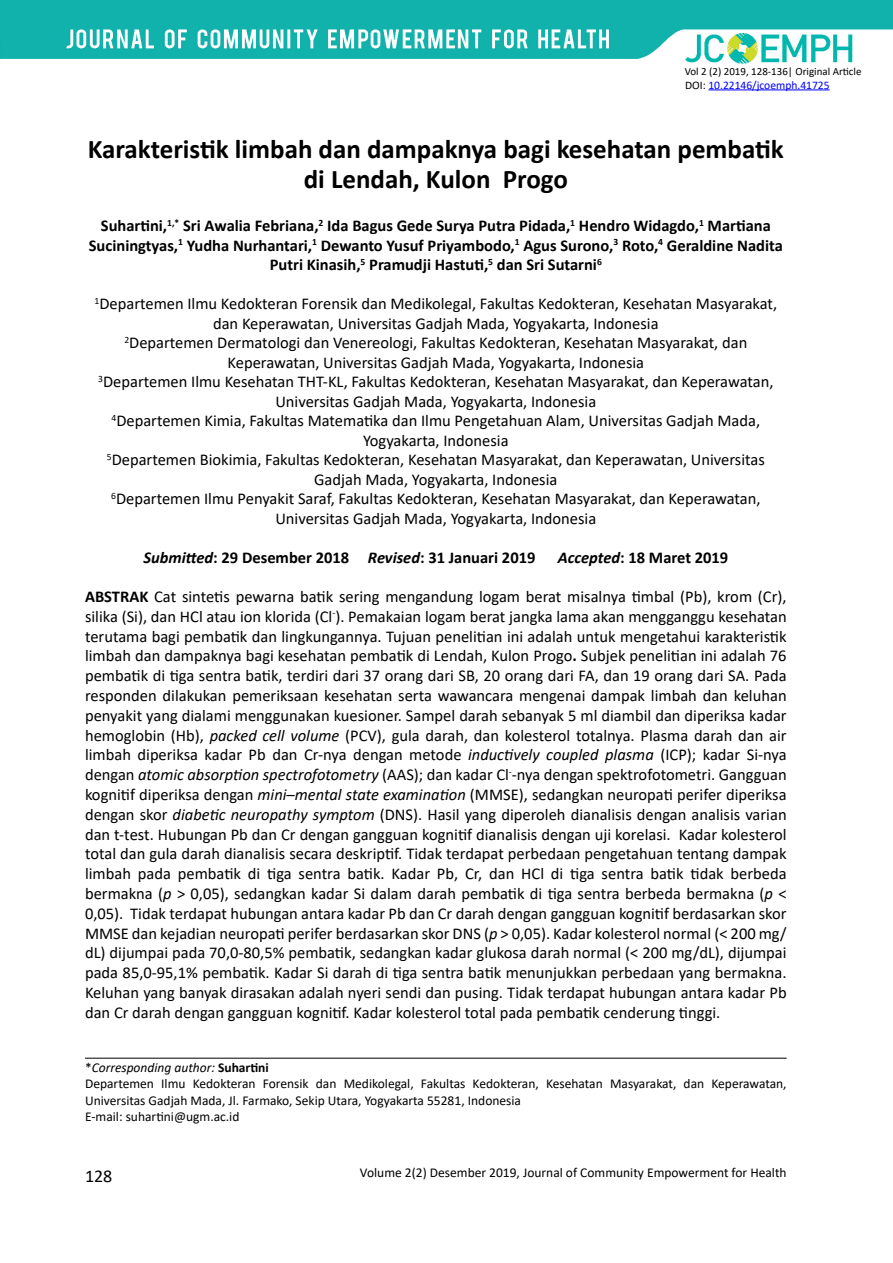
<style>
.page{position:relative;width:893px;height:1263px;background:#fff}
.page>*{position:absolute;margin:0;border:0;box-sizing:border-box;transform-origin:0 0}
.t1{font:700 27px/29.7px "Calibri";color:#000;text-align:center}
.t2{font:18px "Calibri";color:#000}
.t3{font:16.5px/19.8px "Calibri";color:#000;text-align:center}
.t4{font:700 16.5px/19.5px "Calibri";color:#000;text-align:center}
.t5{font:13.5px/16.2px "Calibri";color:#000}
.t6{font:11.55px "Calibri";color:#00f}
.t7{font:10.95px "Calibri";color:#000}
.s1{color:#000}
.s2{font-style:italic}
.s3{font-weight:700}
</style>
<div class="page">
<hr style="left:85px;top:1058px;width:702px;height:1px;background:#000">
<img style="left:0;top:0;width:893px;height:63px">
<hr style="left:708px;top:90px;width:122px;height:1px;background:#00f">
<p class="t7" style="left:685px;top:63px;width:178px">Vol 2 (2) 2019, 128-136| Original Article</p>
<p class="t6" style="left:685px;top:77px;width:146px"><span class="s1">DOI:</span> 10.22146/jcoemph.41725</p>
<h1 class="t1" style="left:88px;top:134px;width:698px">Karakteristik limbah dan dampaknya bagi kesehatan pembatik di Lendah, Kulon Progo</h1>
<p class="t4" style="left:89px;top:216px;width:695px">Suhartini,<sup>1,*</sup> Sri Awalia Febriana,<sup>2</sup> Ida Bagus Gede Surya Putra Pidada,<sup>1</sup> Hendro Widagdo,<sup>1</sup> Martiana<br>Suciningtyas,<sup>1</sup> Yudha Nurhantari,<sup>1</sup> Dewanto Yusuf Priyambodo,<sup>1</sup> Agus Surono,<sup>3</sup> Roto,<sup>4</sup> Geraldine Nadita<br>Putri Kinasih,<sup>5</sup> Pramudji Hastuti,<sup>5</sup> dan Sri Sutarni<sup>6</sup></p>
<p class="t3" style="left:95px;top:293px;width:684px"><sup>1</sup>Departemen Ilmu Kedokteran Forensik dan Medikolegal, Fakultas Kedokteran, Kesehatan Masyarakat, dan Keperawatan, Universitas Gadjah Mada, Yogyakarta, Indonesia<br><sup>2</sup>Departemen Dermatologi dan Venereologi, Fakultas Kedokteran, Kesehatan Masyarakat, dan Keperawatan, Universitas Gadjah Mada, Yogyakarta, Indonesia<br><sup>3</sup>Departemen Ilmu Kesehatan THT-KL, Fakultas Kedokteran, Kesehatan Masyarakat, dan Keperawatan, Universitas Gadjah Mada, Yogyakarta, Indonesia<br><sup>4</sup>Departemen Kimia, Fakultas Matematika dan Ilmu Pengetahuan Alam, Universitas Gadjah Mada, Yogyakarta, Indonesia<br><sup>5</sup>Departemen Biokimia, Fakultas Kedokteran, Kesehatan Masyarakat, dan Keperawatan, Universitas Gadjah Mada, Yogyakarta, Indonesia<br><sup>6</sup>Departemen Ilmu Penyakit Saraf, Fakultas Kedokteran, Kesehatan Masyarakat, dan Keperawatan, Universitas Gadjah Mada, Yogyakarta, Indonesia</p>
<p class="t4" style="left:143px;top:547px;width:393px"><span class="s2">Submitted</span>: 29 Desember 2018 <span class="s2">Revised</span>: 31 Januari 2019</p>
<p class="t4" style="left:558px;top:547px;width:172px"><span class="s2">Accepted</span>: 18 Maret 2019</p>
<p class="t3" style="left:85px;top:586px;width:703px;text-align:justify"><span class="s3">ABSTRAK</span> Cat sintetis pewarna batik sering mengandung logam berat misalnya timbal (Pb), krom (Cr), silika (Si), dan HCl atau ion klorida (Cl<sup>-</sup>). Pemakaian logam berat jangka lama akan mengganggu kesehatan terutama bagi pembatik dan lingkungannya. Tujuan penelitian ini adalah untuk mengetahui karakteristik limbah dan dampaknya bagi kesehatan pembatik di Lendah, Kulon Progo<span class="s3">.</span> Subjek penelitian ini adalah 76 pembatik di tiga sentra batik, terdiri dari 37 orang dari SB, 20 orang dari FA, dan 19 orang dari SA. Pada responden dilakukan pemeriksaan kesehatan serta wawancara mengenai dampak limbah dan keluhan penyakit yang dialami menggunakan kuesioner. Sampel darah sebanyak 5 ml diambil dan diperiksa kadar hemoglobin (Hb), <span class="s2">packed cell volume</span> (PCV), gula darah, dan kolesterol totalnya. Plasma darah dan air limbah diperiksa kadar Pb dan Cr-nya dengan metode <span class="s2">inductively coupled plasma</span> (ICP); kadar Si-nya dengan <span class="s2">atomic absorption spectrofotometry</span> (AAS); dan kadar Cl<sup>-</sup>-nya dengan spektrofotometri. Gangguan kognitif diperiksa dengan <span class="s2">mini–mental state examination</span> (MMSE), sedangkan neuropati perifer diperiksa dengan skor <span class="s2">diabetic neuropathy symptom</span> (DNS). Hasil yang diperoleh dianalisis dengan analisis varian dan t-test. Hubungan Pb dan Cr dengan gangguan kognitif dianalisis dengan uji korelasi. Kadar kolesterol total dan gula darah dianalisis secara deskriptif. Tidak terdapat perbedaan pengetahuan tentang dampak limbah pada pembatik di tiga sentra batik. Kadar Pb, Cr, dan HCl di tiga sentra batik tidak berbeda bermakna (<span class="s2">p</span> &gt; 0,05), sedangkan kadar Si dalam darah pembatik di tiga sentra berbeda bermakna (<span class="s2">p</span> &lt; 0,05). Tidak terdapat hubungan antara kadar Pb dan Cr darah dengan gangguan kognitif berdasarkan skor MMSE dan kejadian neuropati perifer berdasarkan skor DNS (<span class="s2">p</span> &gt; 0,05). Kadar kolesterol normal (&lt; 200 mg/ dL) dijumpai pada 70,0-80,5% pembatik, sedangkan kadar glukosa darah normal (&lt; 200 mg/dL), dijumpai pada 85,0-95,1% pembatik. Kadar Si darah di tiga sentra batik menunjukkan perbedaan yang bermakna.<br>Keluhan yang banyak dirasakan adalah nyeri sendi dan pusing. Tidak terdapat hubungan antara kadar Pb dan Cr darah dengan gangguan kognitif. Kadar kolesterol total pada pembatik cenderung tinggi.</p>
<p class="t5" style="left:85px;top:1059px;width:703px">*<span class="s2">Corresponding author:</span> <span class="s3">Suhartini<br></span>Departemen Ilmu Kedokteran Forensik dan Medikolegal, Fakultas Kedokteran, Kesehatan Masyarakat, dan Keperawatan, Universitas Gadjah Mada, Jl. Farmako, Sekip Utara, Yogyakarta 55281, Indonesia<br>E-mail: suhartini@ugm.ac.id</p>
<p class="t2" style="left:85px;top:1163px;width:29px">128</p>
<p class="t5" style="left:360px;top:1164px;width:428px">Volume 2(2) Desember 2019, Journal of Community Empowerment for Health</p>
</div>
